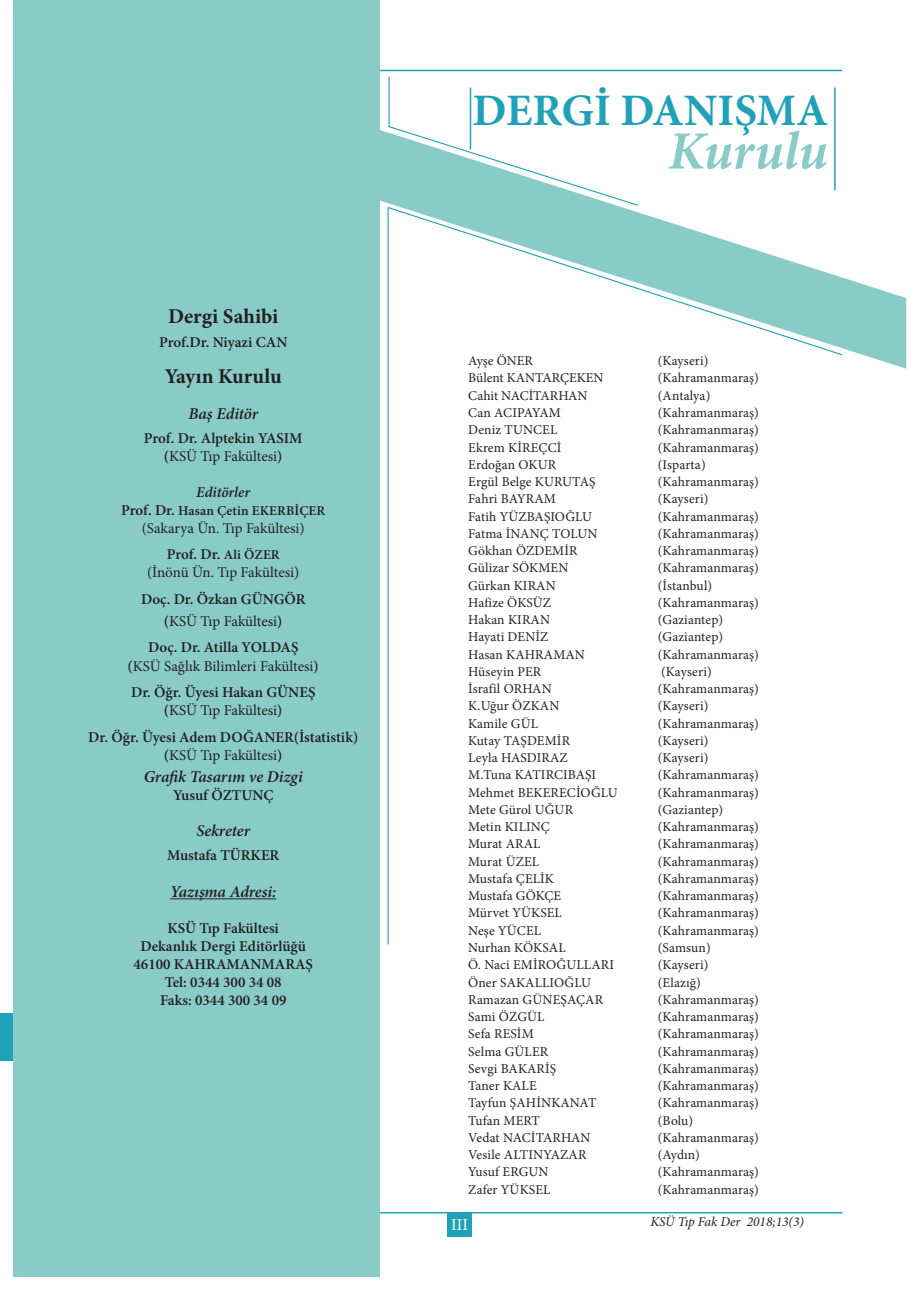
<style>
.page{position:relative;width:919px;height:1289px;background:#fff}
.page>*{position:absolute;margin:0;border:0;box-sizing:border-box;transform-origin:0 0}
.t1{font:italic 700 54px "Minion Pro";letter-spacing:-.005em;color:#89cbc7}
.t2{font:700 45px "Minion Pro";color:#1fa1b7}
.t3{font:700 21px "Minion Pro";color:#231f20}
.t4{font:italic 600 16.5px "Minion Pro";letter-spacing:-.005em;color:#231f20}
.t5{font:16.5px "Minion Pro";color:#fff}
.t6{font:600 15px "Minion Pro";color:#231f20}
.t7{font:15px "Minion Pro";letter-spacing:-.005em;color:#231f20}
.t8{font:italic 600 15px "Minion Pro";letter-spacing:-.005em;color:#231f20}
.t9{font:13.5px "Minion Pro";letter-spacing:.01em;color:#231f20}
.t10{font:600 13.5px "Minion Pro";letter-spacing:.01em;color:#231f20}
.t11{font:italic 13.5px "Minion Pro";color:#231f20}
.s1{font-weight:600}
.s2{font-size:15px}
.s3{font-size:13.5px}
</style>
<div class="page">
<div style="left:447px;top:1213px;width:25px;height:23px;background:#1fa1b7"></div>
<hr style="left:77px;top:1211px;width:765px;height:2px;background:#1fa1b7">
<div style="left:0;top:1013px;width:13px;height:47px;background:#1fa1b7"></div>
<div style="left:13px;top:0;width:366px;height:1276px;background:#89cbc7"></div>
<hr style="left:170px;top:898px;width:106px;height:1px;background:#231f20">
<svg style="left:379px;top:13px;width:527px;height:355px"></svg>
<hr style="left:388px;top:77px;width:1px;height:50px;background:#1fa1b7">
<hr style="left:387px;top:208px;width:1px;height:736px;background:#1fa1b7">
<svg style="left:387px;top:125px;width:252px;height:81px"></svg>
<svg style="left:386px;top:206px;width:457px;height:150px"></svg>
<p class="t3" style="left:168px;top:301px;width:112px">Dergi Sahibi</p>
<p class="t6" style="left:159px;top:331px;width:130px">Prof.Dr. Niyazi CAN</p>
<p class="t3" style="left:165px;top:361px;width:119px">Yayın Kurulu</p>
<p class="t4" style="left:188px;top:402px;width:71px">Baş Editör</p>
<p class="t6" style="left:144px;top:427px;width:160px">Prof. Dr. Alptekin YASIM</p>
<p class="t7" style="left:164px;top:446px;width:120px"><span class="s1">(</span>KSÜ Tıp Fakültesi<span class="s1">)</span></p>
<p class="t8" style="left:196px;top:481px;width:55px">Editörler</p>
<p class="t10" style="left:121px;top:501px;width:205px"><span class="s2">Prof. Dr.</span> Hasan Çetin EKERBİÇER</p>
<p class="t7" style="left:142px;top:518px;width:165px">(Sakarya Ün. Tıp Fakültesi)</p>
<p class="t6" style="left:167px;top:544px;width:114px">Prof. Dr. <span class="s3">Ali ÖZER</span></p>
<p class="t7" style="left:147px;top:562px;width:154px">(İnönü Ün. Tıp Fakültesi)</p>
<p class="t6" style="left:141px;top:588px;width:166px">Doç. Dr. Özkan GÜNGÖR</p>
<p class="t7" style="left:164px;top:611px;width:120px"><span class="s1">(</span>KSÜ Tıp Fakültesi<span class="s1">)</span></p>
<p class="t6" style="left:148px;top:637px;width:152px">Doç. Dr. Atilla YOLDAŞ</p>
<p class="t7" style="left:128px;top:655px;width:193px"><span class="s1">(</span>KSÜ Sağlık Bilimleri Fakültesi<span class="s1">)</span></p>
<p class="t6" style="left:131px;top:682px;width:186px">Dr. Öğr. Üyesi Hakan GÜNEŞ</p>
<p class="t7" style="left:164px;top:700px;width:120px"><span class="s1">(</span>KSÜ Tıp Fakültesi<span class="s1">)</span></p>
<p class="t6" style="left:88px;top:726px;width:271px">Dr. Öğr. Üyesi Adem DOĞANER(İstatistik)</p>
<p class="t7" style="left:164px;top:744px;width:120px"><span class="s1">(</span>KSÜ Tıp Fakültesi<span class="s1">)</span></p>
<p class="t4" style="left:144px;top:765px;width:160px">Grafik Tasarım ve Dizgi</p>
<p class="t6" style="left:173px;top:784px;width:102px">Yusuf ÖZTUNÇ</p>
<p class="t4" style="left:196px;top:819px;width:55px">Sekreter</p>
<p class="t6" style="left:167px;top:844px;width:114px">Mustafa TÜRKER</p>
<p class="t4" style="left:170px;top:880px;width:107px">Yazışma Adresi:</p>
<p class="t6" style="left:167px;top:918px;width:113px">KSÜ Tıp Fakültesi</p>
<p class="t6" style="left:140px;top:936px;width:167px">Dekanlık Dergi Editörlüğü</p>
<p class="t6" style="left:133px;top:954px;width:181px">46100 KAHRAMANMARAŞ</p>
<p class="t6" style="left:165px;top:972px;width:118px">Tel: 0344 300 34 08</p>
<p class="t6" style="left:160px;top:990px;width:128px">Faks: 0344 300 34 09</p>
<p class="t2" style="left:472px;top:79px;width:357px">DERGİ DANIŞMA</p>
<p class="t1" style="left:668px;top:113px;width:161px">Kurulu</p>
<p class="t9" style="left:468px;top:352px;width:66px">Ayşe ÖNER</p>
<p class="t9" style="left:468px;top:369px;width:137px">Bülent KANTARÇEKEN</p>
<p class="t9" style="left:468px;top:386px;width:121px">Cahit NACİTARHAN</p>
<p class="t9" style="left:468px;top:403px;width:94px">Can ACIPAYAM</p>
<p class="t9" style="left:468px;top:421px;width:91px">Deniz TUNCEL</p>
<p class="t9" style="left:468px;top:438px;width:95px">Ekrem KİREÇCİ</p>
<p class="t9" style="left:468px;top:455px;width:89px">Erdoğan OKUR</p>
<p class="t9" style="left:468px;top:472px;width:129px">Ergül Belge KURUTAŞ</p>
<p class="t9" style="left:468px;top:490px;width:89px">Fahri BAYRAM</p>
<p class="t9" style="left:468px;top:507px;width:125px">Fatih YÜZBAŞIOĞLU</p>
<p class="t9" style="left:468px;top:524px;width:131px">Fatma İNANÇ TOLUN</p>
<p class="t9" style="left:468px;top:541px;width:111px">Gökhan ÖZDEMİR</p>
<p class="t9" style="left:468px;top:559px;width:102px">Gülizar SÖKMEN</p>
<p class="t9" style="left:468px;top:576px;width:89px">Gürkan KIRAN</p>
<p class="t9" style="left:468px;top:593px;width:84px">Hafize ÖKSÜZ</p>
<p class="t9" style="left:468px;top:610px;width:83px">Hakan KIRAN</p>
<p class="t9" style="left:468px;top:628px;width:82px">Hayati DENİZ</p>
<p class="t9" style="left:468px;top:645px;width:118px">Hasan KAHRAMAN</p>
<p class="t9" style="left:468px;top:662px;width:75px">Hüseyin PER</p>
<p class="t9" style="left:468px;top:679px;width:85px">İsrafil ORHAN</p>
<p class="t9" style="left:468px;top:697px;width:93px">K.Uğur ÖZKAN</p>
<p class="t9" style="left:468px;top:714px;width:71px">Kamile GÜL</p>
<p class="t9" style="left:468px;top:731px;width:103px">Kutay TAŞDEMİR</p>
<p class="t9" style="left:468px;top:748px;width:101px">Leyla HASDIRAZ</p>
<p class="t9" style="left:468px;top:766px;width:129px">M.Tuna KATIRCIBAŞI</p>
<p class="t9" style="left:468px;top:783px;width:151px">Mehmet BEKERECİOĞLU</p>
<p class="t9" style="left:468px;top:800px;width:106px">Mete Gürol UĞUR</p>
<p class="t9" style="left:468px;top:817px;width:83px">Metin KILINÇ</p>
<p class="t9" style="left:468px;top:835px;width:74px">Murat ARAL</p>
<p class="t9" style="left:468px;top:852px;width:72px">Murat ÜZEL</p>
<p class="t9" style="left:468px;top:869px;width:87px">Mustafa ÇELİK</p>
<p class="t9" style="left:468px;top:886px;width:95px">Mustafa GÖKÇE</p>
<p class="t9" style="left:468px;top:904px;width:95px">Mürvet YÜKSEL</p>
<p class="t9" style="left:468px;top:921px;width:74px">Neşe YÜCEL</p>
<p class="t9" style="left:468px;top:938px;width:99px">Nurhan KÖKSAL</p>
<p class="t9" style="left:468px;top:955px;width:147px">Ö. Naci EMİROĞULLARI</p>
<p class="t9" style="left:468px;top:973px;width:124px">Öner SAKALLIOĞLU</p>
<p class="t9" style="left:468px;top:990px;width:136px">Ramazan GÜNEŞAÇAR</p>
<p class="t9" style="left:468px;top:1007px;width:78px">Sami ÖZGÜL</p>
<p class="t9" style="left:468px;top:1024px;width:67px">Sefa RESİM</p>
<p class="t9" style="left:468px;top:1042px;width:81px">Selma GÜLER</p>
<p class="t9" style="left:468px;top:1059px;width:90px">Sevgi BAKARİŞ</p>
<p class="t9" style="left:468px;top:1076px;width:70px">Taner KALE</p>
<p class="t9" style="left:468px;top:1093px;width:130px">Tayfun ŞAHİNKANAT</p>
<p class="t9" style="left:468px;top:1111px;width:73px">Tufan MERT</p>
<p class="t9" style="left:468px;top:1128px;width:124px">Vedat NACİTARHAN</p>
<p class="t9" style="left:468px;top:1145px;width:120px">Vesile ALTINYAZAR</p>
<p class="t9" style="left:468px;top:1162px;width:82px">Yusuf ERGUN</p>
<p class="t9" style="left:468px;top:1180px;width:84px">Zafer YÜKSEL</p>
<p class="t9" style="left:657px;top:352px;width:52px">(Kayseri)</p>
<p class="t9" style="left:657px;top:369px;width:103px">(Kahramanmaraş)</p>
<p class="t9" style="left:657px;top:386px;width:54px">(Antalya)</p>
<p class="t9" style="left:657px;top:403px;width:103px">(Kahramanmaraş)</p>
<p class="t9" style="left:657px;top:421px;width:103px">(Kahramanmaraş)</p>
<p class="t9" style="left:657px;top:438px;width:103px">(Kahramanmaraş)</p>
<p class="t9" style="left:657px;top:455px;width:49px">(Isparta)</p>
<p class="t9" style="left:657px;top:472px;width:103px">(Kahramanmaraş)</p>
<p class="t9" style="left:657px;top:490px;width:52px">(Kayseri)</p>
<p class="t9" style="left:657px;top:507px;width:103px">(Kahramanmaraş)</p>
<p class="t9" style="left:657px;top:524px;width:103px">(Kahramanmaraş)</p>
<p class="t9" style="left:657px;top:541px;width:103px">(Kahramanmaraş)</p>
<p class="t9" style="left:657px;top:559px;width:103px">(Kahramanmaraş)</p>
<p class="t9" style="left:657px;top:576px;width:56px">(İstanbul)</p>
<p class="t9" style="left:657px;top:593px;width:103px">(Kahramanmaraş)</p>
<p class="t9" style="left:657px;top:610px;width:67px">(Gaziantep)</p>
<p class="t9" style="left:657px;top:628px;width:67px">(Gaziantep)</p>
<p class="t9" style="left:657px;top:645px;width:103px">(Kahramanmaraş)</p>
<p class="t9" style="left:661px;top:662px;width:52px">(Kayseri)</p>
<p class="t9" style="left:657px;top:679px;width:103px">(Kahramanmaraş)</p>
<p class="t9" style="left:657px;top:697px;width:52px">(Kayseri)</p>
<p class="t9" style="left:657px;top:714px;width:103px">(Kahramanmaraş)</p>
<p class="t9" style="left:657px;top:731px;width:52px">(Kayseri)</p>
<p class="t9" style="left:657px;top:748px;width:52px">(Kayseri)</p>
<p class="t9" style="left:657px;top:766px;width:103px">(Kahramanmaraş)</p>
<p class="t9" style="left:657px;top:783px;width:103px">(Kahramanmaraş)</p>
<p class="t9" style="left:657px;top:800px;width:67px">(Gaziantep)</p>
<p class="t9" style="left:657px;top:817px;width:103px">(Kahramanmaraş)</p>
<p class="t9" style="left:657px;top:835px;width:103px">(Kahramanmaraş)</p>
<p class="t9" style="left:657px;top:852px;width:103px">(Kahramanmaraş)</p>
<p class="t9" style="left:657px;top:869px;width:103px">(Kahramanmaraş)</p>
<p class="t9" style="left:657px;top:886px;width:103px">(Kahramanmaraş)</p>
<p class="t9" style="left:657px;top:904px;width:103px">(Kahramanmaraş)</p>
<p class="t9" style="left:657px;top:921px;width:103px">(Kahramanmaraş)</p>
<p class="t9" style="left:657px;top:938px;width:54px">(Samsun)</p>
<p class="t9" style="left:657px;top:955px;width:52px">(Kayseri)</p>
<p class="t9" style="left:657px;top:973px;width:45px">(Elazığ)</p>
<p class="t9" style="left:657px;top:990px;width:103px">(Kahramanmaraş)</p>
<p class="t9" style="left:657px;top:1007px;width:103px">(Kahramanmaraş)</p>
<p class="t9" style="left:657px;top:1024px;width:103px">(Kahramanmaraş)</p>
<p class="t9" style="left:657px;top:1042px;width:103px">(Kahramanmaraş)</p>
<p class="t9" style="left:657px;top:1059px;width:103px">(Kahramanmaraş)</p>
<p class="t9" style="left:657px;top:1076px;width:103px">(Kahramanmaraş)</p>
<p class="t9" style="left:657px;top:1093px;width:103px">(Kahramanmaraş)</p>
<p class="t9" style="left:657px;top:1111px;width:37px">(Bolu)</p>
<p class="t9" style="left:657px;top:1128px;width:103px">(Kahramanmaraş)</p>
<p class="t9" style="left:657px;top:1145px;width:43px">(Aydın)</p>
<p class="t9" style="left:657px;top:1162px;width:103px">(Kahramanmaraş)</p>
<p class="t9" style="left:657px;top:1180px;width:103px">(Kahramanmaraş)</p>
<p class="t5" style="left:451px;top:1213px;width:18px">III</p>
<p class="t11" style="left:650px;top:1212px;width:155px">KSÜ Tıp Fak Der 2018;13(3)</p>
</div>
